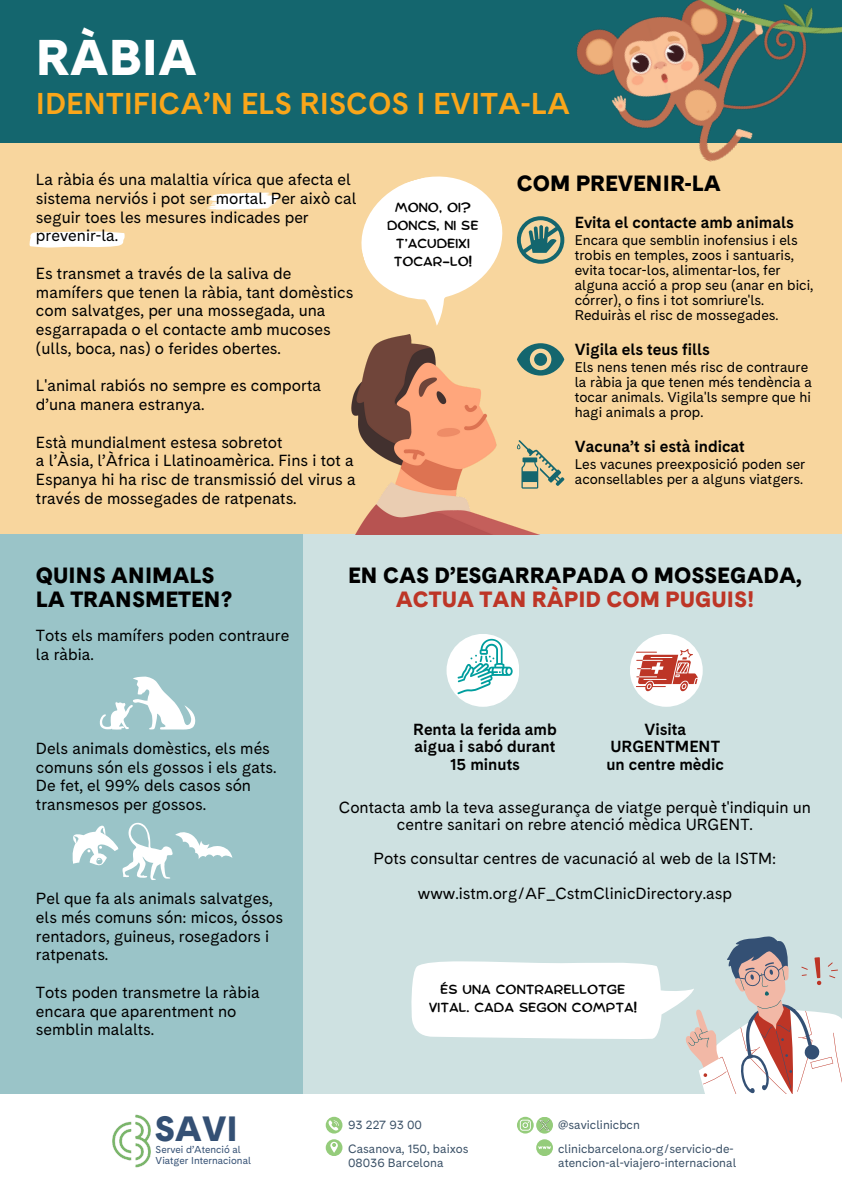
<style>
.page{position:relative;width:842px;height:1191px;background:#fff}
.page>*{position:absolute;margin:0;border:0;box-sizing:border-box;transform-origin:0 0}
.t1{font:900 50px "Cadiz CB";color:#fff}
.t2{font:900 35px "Cadiz CB";color:#345074}
.t3{font:700 30px "Cadiz CB";color:#faa61a}
.t4{font:900 22px/24px "Cadiz CB";color:#000}
.t5{font:900 22px "Cadiz CB";color:#bd3526}
.t6{font:16px/18.8px "Cadiz CB";color:#000}
.t7{font:700 16px/17.2px "Cadiz CB";color:#000;text-align:center}
.t8{font:14px/15px "Cadiz CB";color:#000}
.t9{font:13px/18px "Comica";color:#000;text-align:center}
.t10{font:12px "Cadiz CB";color:#3c5268}
.t11{font:10px "Cadiz CB";color:#345074}
</style>
<div class="page">
<div style="left:300px;top:534px;width:542px;height:559px;background:#cee1e1"></div>
<div style="left:0;top:534px;width:302px;height:559px;background:#9ac4c8"></div>
<div style="left:0;top:142px;width:842px;height:392px;background:#f8d69e"></div>
<div style="left:0;top:0;width:842px;height:142px;background:#14666e"></div>
<svg style="left:30px;top:231px;width:95px;height:17px;background:#fdf9f0"></svg>
<svg style="left:206px;top:192px;width:73px;height:18px"></svg>
<img style="left:556px;top:0;width:286px;height:162px">
<img style="left:351px;top:359px;width:214px;height:175px">
<svg style="left:351px;top:160px;width:213px;height:215px"></svg>
<svg style="left:517px;top:440px;width:47px;height:48px"></svg>
<svg style="left:72px;top:822px;width:161px;height:58px"></svg>
<svg style="left:99px;top:676px;width:96px;height:53px"></svg>
<div style="left:447px;top:634px;width:72px;height:72px;background:#fff;border-radius:50%"></div>
<div style="left:630px;top:634px;width:73px;height:72px;background:#fff;border-radius:50%"></div>
<svg style="left:457px;top:638px;width:56px;height:56px"></svg>
<svg style="left:636px;top:648px;width:61px;height:43px"></svg>
<svg style="left:326px;top:1116px;width:16px;height:17px"></svg>
<svg style="left:536px;top:1139px;width:17px;height:16px"></svg>
<svg style="left:326px;top:1139px;width:16px;height:16px"></svg>
<img style="left:112px;top:1114px;width:39px;height:54px">
<svg style="left:411px;top:936px;width:431px;height:197px"></svg>
<p class="t1" style="left:36px;top:27px;width:163px">RÀBIA</p>
<p class="t3" style="left:36px;top:85px;width:536px">IDENTIFICA’N ELS RISCOS I EVITA-LA</p>
<p class="t6" style="left:36px;top:170px;width:322px">La ràbia és una malaltia vírica que afecta el sistema nerviós i pot ser mortal. Per això cal seguir toes les mesures indicades per prevenir-la.</p>
<p class="t6" style="left:36px;top:264px;width:319px">Es transmet a través de la saliva de mamífers que tenen la ràbia, tant domèstics com salvatges, per una mossegada, una esgarrapada o el contacte amb mucoses (ulls, boca, nas) o ferides obertes.</p>
<p class="t6" style="left:36px;top:376px;width:287px">L'animal rabiós no sempre es comporta d’una manera estranya.</p>
<p class="t6" style="left:36px;top:432px;width:248px">Està mundialment estesa sobretot</p>
<p class="t6" style="left:36px;top:451px;width:321px">a l’Àsia, l’Àfrica i Llatinoamèrica. Fins i tot a<br>Espanya hi ha risc de transmissió del virus a través de mossegades de ratpenats.</p>
<p class="t4" style="left:517px;top:171px;width:205px">COM PREVENIR-LA</p>
<p class="t9" style="left:395px;top:199px;width:78px">MONO, OI?</p>
<p class="t9" style="left:387px;top:217px;width:93px">DONCS, NI SE<br>T’ACUDEIXI<br>TOCAR-LO!</p>
<p class="t7" style="left:575px;top:213px;width:221px">Evita el contacte amb animals</p>
<p class="t8" style="left:575px;top:232px;width:240px">Encara que semblin inofensius i els trobis en temples, zoos i santuaris, evita tocar-los, alimentar-los, fer alguna acció a prop seu (anar en bici, córrer), o fins i tot somriure'ls.<br>Reduiràs el risc de mossegades.</p>
<p class="t7" style="left:575px;top:340px;width:137px">Vigila els teus fills</p>
<p class="t8" style="left:575px;top:359px;width:239px">Els nens tenen més risc de contraure la ràbia ja que tenen més tendència a tocar animals. Vigila'ls sempre que hi hagi animals a prop.</p>
<p class="t7" style="left:575px;top:437px;width:172px">Vacuna’t si està indicat</p>
<p class="t8" style="left:575px;top:456px;width:232px">Les vacunes preexposició poden ser aconsellables per a alguns viatgers.</p>
<p class="t4" style="left:36px;top:562px;width:198px">QUINS ANIMALS<br>LA TRANSMETEN?</p>
<p class="t4" style="left:348px;top:562px;width:455px">EN CAS D’ESGARRAPADA O MOSSEGADA,</p>
<p class="t5" style="left:396px;top:585px;width:360px">ACTUA TAN RÀPID COM PUGUIS!</p>
<p class="t6" style="left:36px;top:626px;width:255px">Tots els mamífers poden contraure la ràbia.</p>
<p class="t6" style="left:36px;top:738px;width:242px">Dels animals domèstics, els més comuns són els gossos i els gats.<br>De fet, el 99% dels casos són transmesos per gossos.</p>
<p class="t6" style="left:36px;top:888px;width:248px">Pel que fa als animals salvatges, els més comuns són: micos, óssos rentadors, guineus, rosegadors i ratpenats.</p>
<p class="t6" style="left:36px;top:982px;width:225px">Tots poden transmetre la ràbia encara que aparentment no semblin malalts.</p>
<p class="t2" style="left:154px;top:1107px;width:85px">SAVI</p>
<p class="t11" style="left:156px;top:1143px;width:87px">Servei d’Atenció al</p>
<p class="t11" style="left:156px;top:1153px;width:97px">Viatger Internacional</p>
<p class="t7" style="left:413px;top:720px;width:145px">Renta la ferida amb aigua i sabó durant<br>15 minuts</p>
<p class="t7" style="left:644px;top:720px;width:43px">Visita</p>
<p class="t7" style="left:610px;top:738px;width:111px">URGENTMENT</p>
<p class="t7" style="left:606px;top:755px;width:119px">un centre mèdic</p>
<p class="t6" style="left:339px;top:798px;width:474px;line-height:17.2px;text-align:center">Contacta amb la teva assegurança de viatge perquè t'indiquin un centre sanitari on rebre atenció mèdica URGENT.</p>
<p class="t6" style="left:374px;top:849px;width:404px">Pots consultar centres de vacunació al web de la ISTM:</p>
<p class="t6" style="left:418px;top:883px;width:316px">www.istm.org/AF_CstmClinicDirectory.asp</p>
<p class="t9" style="left:429px;top:981px;width:210px">ÉS UNA CONTRARELLOTGE<br>VITAL. CADA SEGON COMPTA!</p>
<p class="t10" style="left:348px;top:1117px;width:76px">93 227 93 00</p>
<p class="t10" style="left:558px;top:1117px;width:83px">@saviclinicbcn</p>
<p class="t10" style="left:558px;top:1141px;width:177px">clinicbarcelona.org/servicio-de-</p>
<p class="t10" style="left:558px;top:1155px;width:180px">atencion-al-viajero-internacional</p>
<p class="t10" style="left:348px;top:1141px;width:122px">Casanova, 150, baixos</p>
<p class="t10" style="left:348px;top:1155px;width:97px">08036 Barcelona</p>
</div>
